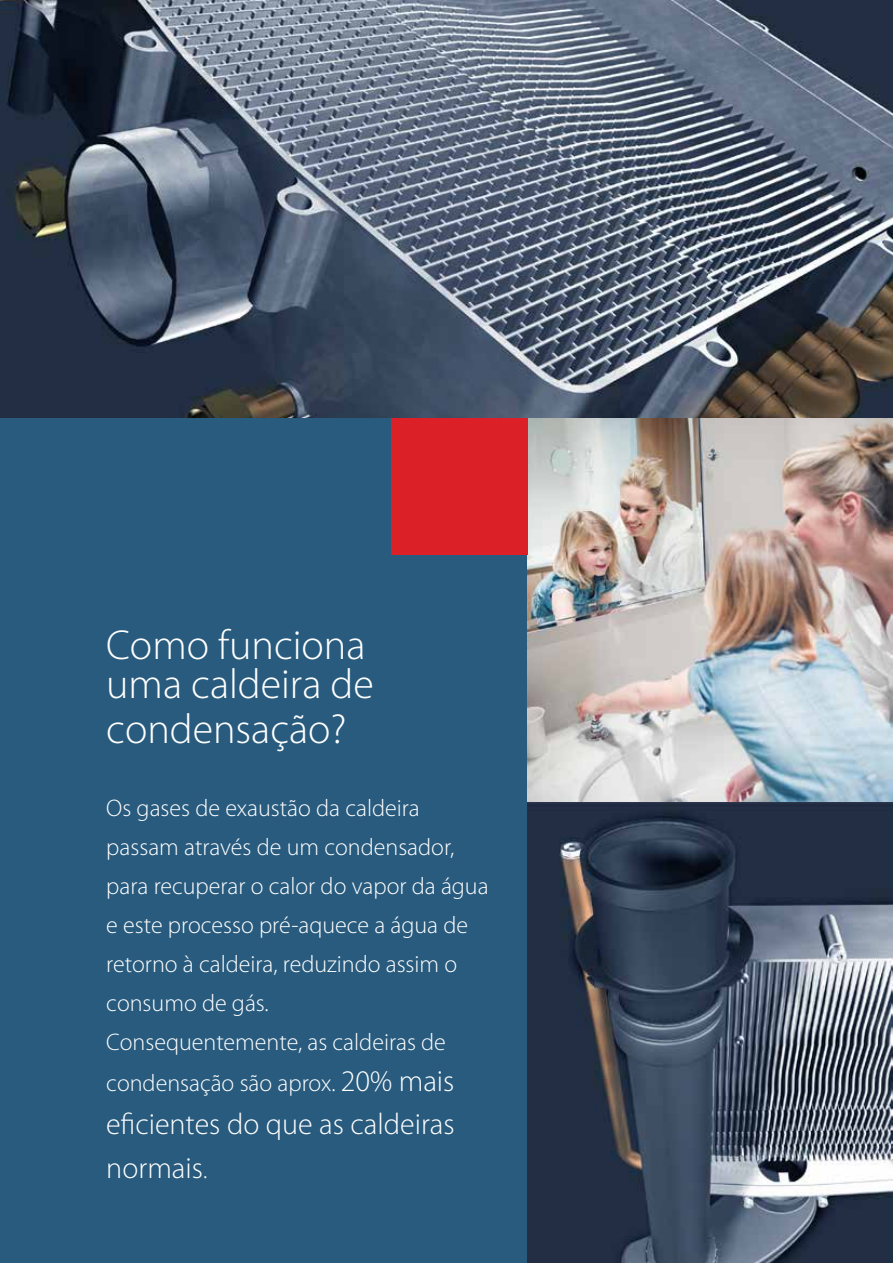
<style>
.page{position:relative;width:893px;height:1263px;background:#fff}
.page>*{position:absolute;margin:0;border:0;box-sizing:border-box;transform-origin:0 0}
.t1{font:300 42px/39px "Myriad Pro";color:#fff}
.t2{font:300 30px/43.5px "Myriad Pro";color:#fff}
.t3{font:300 24px/39.2px "Myriad Pro";color:#fff}
.s1{font-size:30px}
.s2{font-size:24px}
</style>
<div class="page">
<img style="left:0;top:0;width:893px;height:418px">
<div style="left:0;top:418px;width:527px;height:845px;background:#285b7e"></div>
<img style="left:527px;top:418px;width:366px;height:845px">
<div style="left:391px;top:418px;width:136px;height:136px;background:#dc2028"></div>
<h1 class="t1" style="left:106px;top:626px;width:269px">Como funciona uma caldeira de</h1>
<h1 class="t1" style="left:106px;top:710px;width:242px">condensação?</h1>
<p class="t3" style="left:106px;top:789px;width:384px">Os gases de exaustão da caldeira passam através de um condensador, para recuperar o calor do vapor da água e este processo pré-aquece a água de retorno à caldeira, reduzindo assim o consumo de gás.<br>Consequentemente, as caldeiras de condensação são aprox. <span class="s1">20% mais</span></p>
<p class="t2" style="left:106px;top:1103px;width:350px">eficientes do que as caldeiras normais<span class="s2">.</span></p>
</div>
